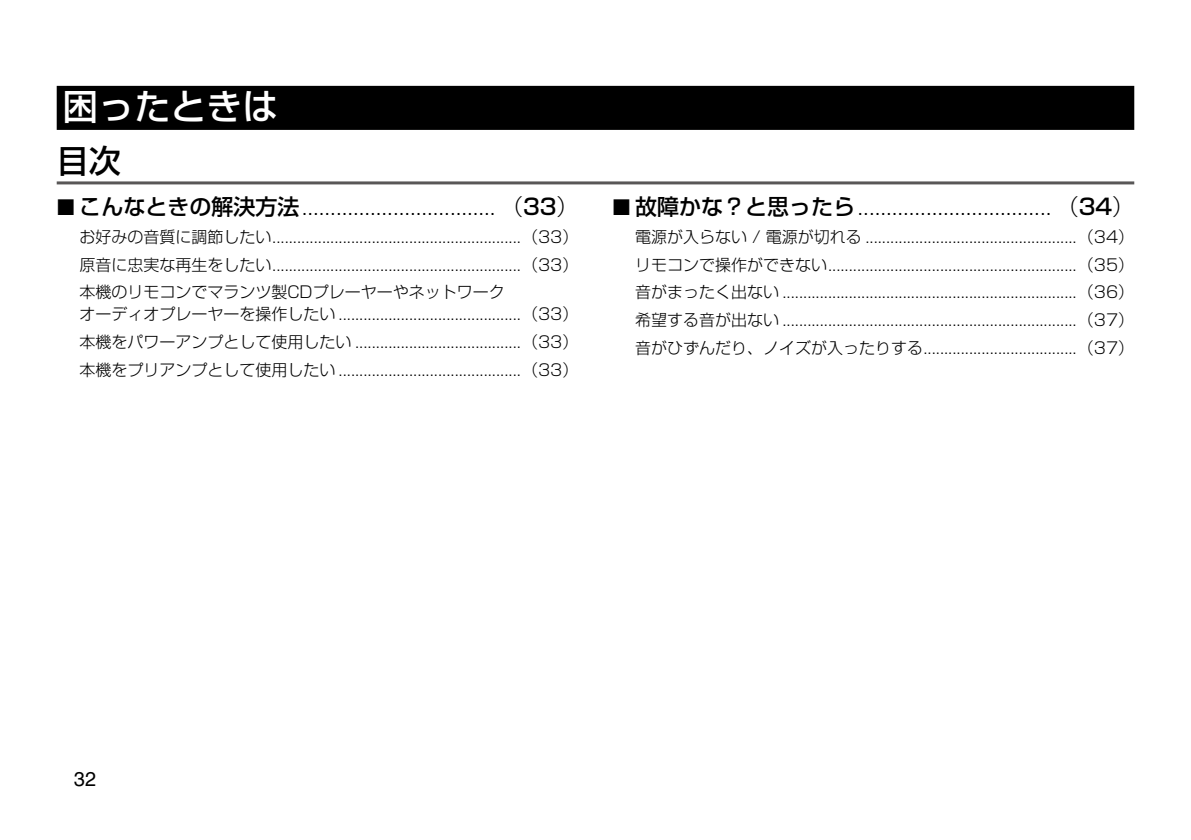
<style>
.page{position:relative;width:1191px;height:840px;background:#fff}
.page>*{position:absolute;margin:0;border:0;box-sizing:border-box;transform-origin:0 0}
.t1{font:500 36px "Shin Go Pro";color:#fff}
.t2{font:500 32px "Shin Go Pro";color:#000}
.t3{font:300 22px "Shin Go Pro";color:#000}
.t4{font:20px "Helvetica LT Std";color:#000}
.t5{font:300 16px/27.6px "Shin Go Pro";color:#000;text-align:justify}
.s1{font-family:"Marks For Denon";font-weight:400}
.s2{font-weight:500}
</style>
<div class="page">
<div style="left:57px;top:86px;width:1077px;height:44px;background:#000"></div>
<hr style="left:57px;top:181px;width:1077px;height:3px;background:#595757">
<h1 class="t1" style="left:62px;top:76px;width:217px">困ったときは</h1>
<h2 class="t2" style="left:57px;top:134px;width:65px">目次</h2>
<h3 class="t3" style="left:57px;top:189px;width:523px"><span class="s1">2</span> <span class="s2">こんなときの解決方法</span>.................................. （<span class="s2">33</span>）</h3>
<p class="t5" style="left:79px;top:221px;width:500px">お好みの音質に調節したい............................................................（33）原音に忠実な再生をしたい............................................................（33）本機のリモコンでマランツ製CDプレーヤーやネットワーク</p>
<p class="t5" style="left:79px;top:298px;width:500px">オーディオプレーヤーを操作したい ............................................（33）本機をパワーアンプとして使用したい ........................................（33）本機をプリアンプとして使用したい ............................................（33）</p>
<h3 class="t3" style="left:612px;top:189px;width:523px"><span class="s1">2</span> <span class="s2">故障かな？と思ったら</span>.................................. （<span class="s2">34</span>）</h3>
<p class="t5" style="left:635px;top:221px;width:500px">電源が入らない / 電源が切れる ...................................................（34）リモコンで操作ができない............................................................（35）音がまったく出ない .......................................................................（36）希望する音が出ない .......................................................................（37）音がひずんだり、ノイズが入ったりする.....................................（37）</p>
<p class="t4" style="left:74px;top:767px;width:24px">32</p>
</div>
